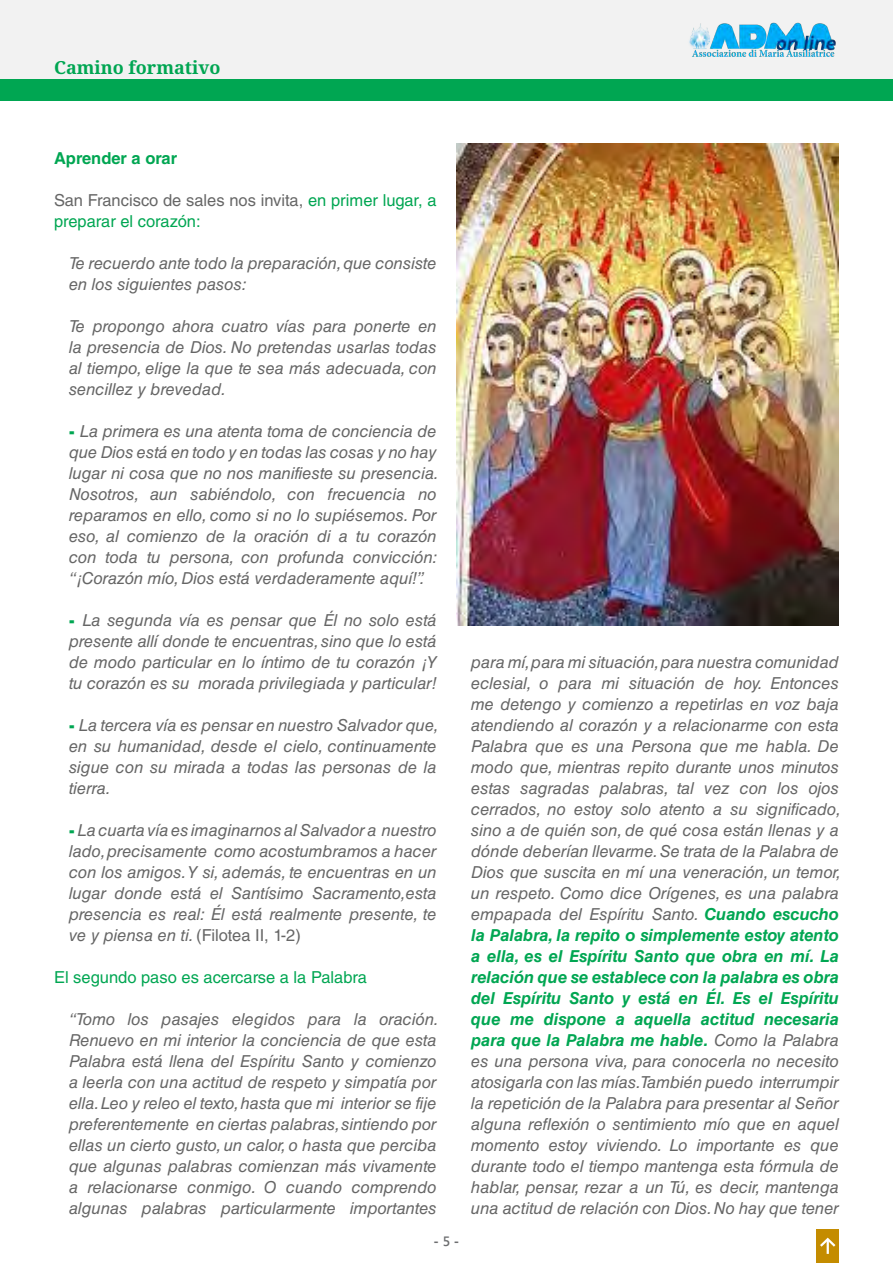
<style>
.page{position:relative;width:893px;height:1263px;background:#fff}
.page>*{position:absolute;margin:0;border:0;box-sizing:border-box;transform-origin:0 0}
.t1{font:700 18px "Noto Serif";color:#00a652}
.t2{font:italic 16.5px/21px "Helvetica LT Std";color:#666}
.t3{font:16.5px/21px "Helvetica LT Std";color:#00a652}
.t4{font:700 16.5px "Helvetica LT Std";color:#00a652}
.t5{font:700 13.5px "Segoe UI";color:#6d6e70}
.s1{color:#666}
.s2{font-weight:900;font-style:normal;color:#00a652}
.s3{font-style:normal}
.s4{font-weight:600}
.s5{font-weight:700;color:#00a652}
</style>
<div class="page">
<div style="left:0;top:0;width:893px;height:80px;background:#f2f2f2"></div>
<img style="left:689px;top:22px;width:147px;height:35px">
<div style="left:816px;top:1229px;width:23px;height:34px;background:#c48c00"></div>
<svg style="left:820px;top:1237px;width:16px;height:17px"></svg>
<div style="left:0;top:80px;width:893px;height:20px;background:#00a652"></div>
<img style="left:456px;top:143px;width:383px;height:483px">
<p class="t1" style="left:54px;top:54px;width:168px">Camino formativo</p>
<p class="t4" style="left:54px;top:148px;width:125px">Aprender a orar</p>
<p class="t3" style="left:54px;top:189px;width:384px"><span class="s1">San Francisco de sales nos invita,</span> en primer lugar, a preparar el corazón:</p>
<p class="t2" style="left:69px;top:252px;width:369px">Te recuerdo ante todo la preparación, que consiste en los siguientes pasos:</p>
<p class="t2" style="left:69px;top:315px;width:369px;text-align:justify">Te propongo ahora cuatro vías para ponerte en la presencia de Dios. No pretendas usarlas todas al tiempo, elige la que te sea más adecuada, con sencillez y brevedad.</p>
<p class="t2" style="left:69px;top:420px;width:371px"><span class="s2">-</span> La primera es una atenta toma de conciencia de que Dios está en todo y en todas las cosas y no hay lugar ni cosa que no nos manifieste su presencia.<br>Nosotros, aun sabiéndolo, con frecuencia no reparamos en ello, como si no lo supiésemos. Por eso, al comienzo de la oración di a tu corazón con toda tu persona, con profunda convicción: “¡Corazón mío, Dios está verdaderamente aquí!”.</p>
<p class="t2" style="left:69px;top:609px;width:369px;text-align:justify"><span class="s2">-</span> La segunda vía es pensar que Él no solo está presente allí donde te encuentras, sino que lo está de modo particular en lo íntimo de tu corazón ¡Y tu corazón es su morada privilegiada y particular!</p>
<p class="t2" style="left:69px;top:714px;width:371px"><span class="s2">-</span> La tercera vía es pensar en nuestro Salvador que, en su humanidad, desde el cielo, continuamente sigue con su mirada a todas las personas de la tierra.</p>
<p class="t2" style="left:69px;top:819px;width:369px;text-align:justify"><span class="s2">-</span> La cuarta vía es imaginarnos al Salvador a nuestro lado, precisamente como acostumbramos a hacer con los amigos. Y si, además, te encuentras en un lugar donde está el Santísimo Sacramento,esta presencia es real: Él está realmente presente, te ve y piensa en ti. <span class="s3">(Filotea II, 1-2)</span></p>
<p class="t3" style="left:54px;top:966px;width:315px">El segundo paso es acercarse a la Palabra</p>
<p class="t2" style="left:69px;top:1008px;width:371px">“Tomo los pasajes elegidos para la oración.<br>Renuevo en mi interior la conciencia de que esta Palabra está llena del Espíritu Santo y comienzo a leerla con una actitud de respeto y simpatía por ella. Leo y releo el texto, hasta que mi interior se fije preferentemente en ciertas palabras, sintiendo por ellas un cierto gusto, un calor, o hasta que perciba que algunas palabras comienzan más vivamente a relacionarse conmigo. O cuando comprendo algunas palabras particularmente importantes</p>
<p class="t5" style="left:434px;top:1229px;width:27px">- <span class="s4">5</span> -</p>
<p class="t2" style="left:471px;top:651px;width:371px">para mí, para mi situación, para nuestra comunidad eclesial, o para mi situación de hoy. Entonces me detengo y comienzo a repetirlas en voz baja atendiendo al corazón y a relacionarme con esta Palabra que es una Persona que me habla. De modo que, mientras repito durante unos minutos estas sagradas palabras, tal vez con los ojos cerrados, no estoy solo atento a su significado, sino a de quién son, de qué cosa están llenas y a dónde deberían llevarme. Se trata de la Palabra de Dios que suscita en mí una veneración, un temor, un respeto. Como dice Orígenes, es una palabra empapada del Espíritu Santo. <span class="s5">Cuando escucho la Palabra, la repito o simplemente estoy atento a ella, es el Espíritu Santo que obra en mí. La relación que se establece con la palabra es obra del Espíritu Santo y está en Él. Es el Espíritu que me dispone a aquella actitud necesaria para que la Palabra me hable.</span> Como la Palabra es una persona viva, para conocerla no necesito atosigarla con las mías.También puedo interrumpir la repetición de la Palabra para presentar al Señor alguna reflexión o sentimiento mío que en aquel momento estoy viviendo. Lo importante es que durante todo el tiempo mantenga esta fórmula de hablar, pensar, rezar a un Tú, es decir, mantenga una actitud de relación con Dios. No hay que tener</p>
</div>
